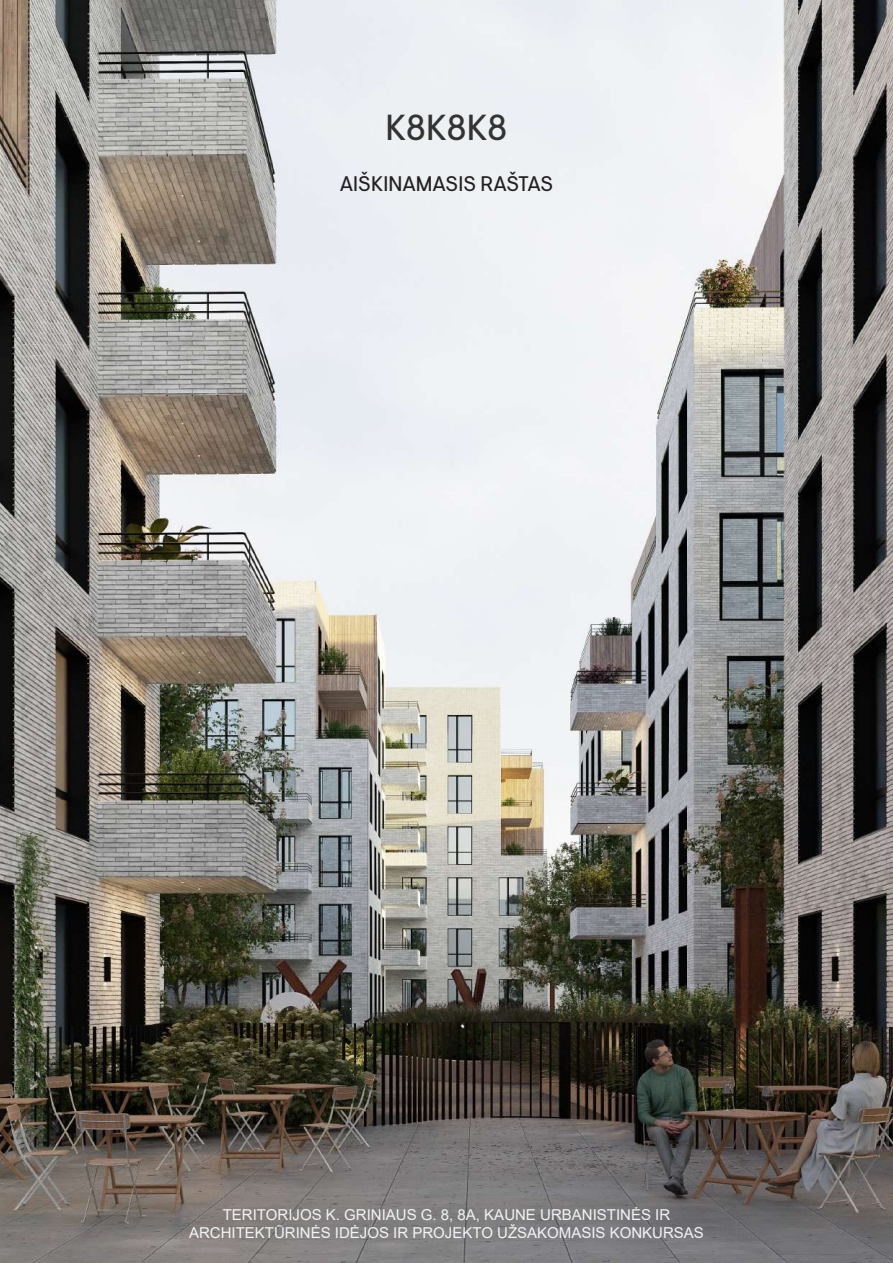
<style>
.page{position:relative;width:893px;height:1263px;background:#fff}
.page>*{position:absolute;margin:0;border:0;box-sizing:border-box;transform-origin:0 0}
.t1{font:36px "Visuelt Pro";letter-spacing:-.025em;color:#333}
.t2{font:21px "Visuelt Pro";color:#231f20}
.t3{font:15px/18px "Arial";color:#f2f3f4;text-align:center}
</style>
<div class="page">
<img style="left:0;top:0;width:893px;height:1263px">
<h1 class="t1" style="left:385px;top:107px;width:124px">K8K8K8</h1>
<h2 class="t2" style="left:340px;top:172px;width:215px">AIŠKINAMASIS RAŠTAS</h2>
<p class="t3" style="left:189px;top:1206px;width:516px">TERITORIJOS K. GRINIAUS G. 8, 8A, KAUNE URBANISTINĖS IR<br>ARCHITEKTŪRINĖS IDĖJOS IR PROJEKTO UŽSAKOMASIS KONKURSAS</p>
</div>
